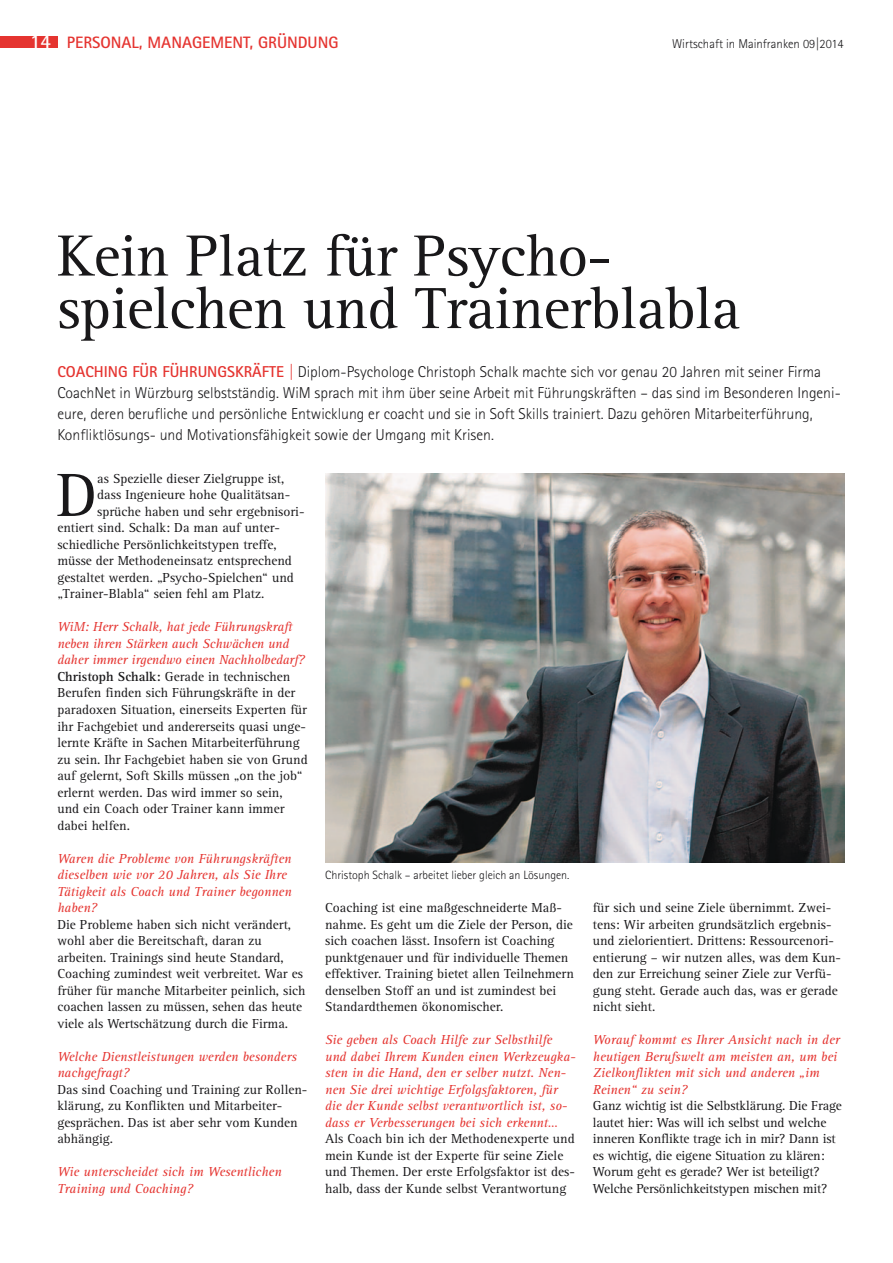
<style>
.page{position:relative;width:893px;height:1263px;background:#fff}
.page>*{position:absolute;margin:0;border:0;box-sizing:border-box;transform-origin:0 0}
._4_Grundtext_Initial{font:63px "Rotis Serif Pro";color:#19181a}
._02_Head_40_Rotis_Pr{font:60px/52.5px "Rotis Serif Pro";letter-spacing:-.01em;color:#19181a}
.t1{font:700 16.5px "Rotis Sans Serif Pro";color:#e53430}
._3_Vorspann_Pro{font:300 15.75px/21px "Rotis Sans Serif Pro";color:#19181a}
._4_Grundtext_Pro{font:13.5px/16.5px "Rotis Serif Pro";color:#19181a}
._7_Interview_Frage{font:italic 13.5px/16.5px "Rotis Serif Pro";color:#e53430}
._4_Grundtext_Initial-2{font:13.5px "Rotis Serif Pro";color:#19181a}
.t2{font:300 12.75px "Rotis Sans Serif Pro";color:#19181a}
._4_Grundtext_Pro-2{font:300 12px "Rotis Sans Serif Pro";color:#19181a}
.s1{font-size:19.5px;color:#fff}
.s2{font-weight:700;color:#e53430}
.s3{font-weight:700}
</style>
<div class="page">
<div style="left:0;top:36px;width:57px;height:12px;background:#e53430"></div>
<img style="left:325px;top:474px;width:519px;height:389px">
<p class="t1" style="left:30px;top:32px;width:310px"><span class="s1">14</span> PERSONAL, MANAGEMENT, GRÜNDUNG</p>
<p class="t2" style="left:672px;top:36px;width:173px">Wirtschaft in Mainfranken 09|2014</p>
<p class="_02_Head_40_Rotis_Pr" style="left:57px;top:230px;width:684px">Kein Platz für Psycho&shy;spielchen und Trainerblabla</p>
<p class="_3_Vorspann_Pro" style="left:57px;top:362px;width:785px"><span class="s2">COACHING FÜR FÜHRUNGSKRÄFTE |</span> Diplom-Psychologe Christoph Schalk machte sich vor genau 20 Jahren mit seiner Firma CoachNet in Würzburg selbstständig. WiM sprach mit ihm über seine Arbeit mit Führungskräften – das sind im Besonderen Ingeni&shy;eure, deren berufliche und persönliche Entwicklung er coacht und sie in Soft Skills trainiert. Dazu gehören Mitarbeiterführung, Konfliktlösungs- und Motivationsfähigkeit sowie der Umgang mit Krisen.</p>
<p class="_4_Grundtext_Initial" style="left:56px;top:457px;width:42px">D</p>
<p class="_4_Grundtext_Initial-2" style="left:97px;top:470px;width:188px">as Spezielle dieser Zielgruppe ist,</p>
<p class="_4_Grundtext_Initial-2" style="left:97px;top:487px;width:194px">dass Ingenieure hohe Qualitätsan-</p>
<p class="_4_Grundtext_Initial-2" style="left:97px;top:503px;width:209px">sprüche haben und sehr ergebnisori-</p>
<p class="_4_Grundtext_Initial-2" style="left:57px;top:520px;width:224px">entiert sind. Schalk: Da man auf unter-</p>
<p class="_4_Grundtext_Initial-2" style="left:57px;top:536px;width:221px">schiedliche Persönlichkeitstypen treffe,</p>
<p class="_4_Grundtext_Initial-2" style="left:57px;top:553px;width:236px">müsse der Methodeneinsatz entsprechend</p>
<p class="_4_Grundtext_Initial-2" style="left:57px;top:569px;width:238px">gestaltet werden. „Psycho-Spielchen“ und</p>
<p class="_4_Grundtext_Initial-2" style="left:57px;top:586px;width:208px">„Trainer-Blabla“ seien fehl am Platz.</p>
<p class="_7_Interview_Frage" style="left:57px;top:619px;width:249px">WiM: Herr Schalk, hat jede Führungskraft neben ihren Stärken auch Schwächen und daher immer irgendwo einen Nachholbedarf?</p>
<p class="_4_Grundtext_Pro" style="left:57px;top:668px;width:252px"><span class="s3">Christoph Schalk:</span> Gerade in technischen Berufen finden sich Führungskräfte in der paradoxen Situation, einerseits Experten für ihr Fachgebiet und andererseits quasi unge&shy;lernte Kräfte in Sachen Mitarbeiterführung zu sein. Ihr Fachgebiet haben sie von Grund auf gelernt, Soft Skills müssen „on the job“ erlernt werden. Das wird immer so sein, und ein Coach oder Trainer kann immer dabei helfen.</p>
<p class="_7_Interview_Frage" style="left:57px;top:850px;width:236px">Waren die Probleme von Führungskräften dieselben wie vor 20 Jahren, als Sie Ihre<br>Tätigkeit als Coach und Trainer begonnen haben?</p>
<p class="_4_Grundtext_Pro" style="left:57px;top:916px;width:250px">Die Probleme haben sich nicht verändert, wohl aber die Bereitschaft, daran zu arbeiten. Trainings sind heute Standard, Coaching zumindest weit verbreitet. War es früher für manche Mitarbeiter peinlich, sich coachen lassen zu müssen, sehen das heute viele als Wertschätzung durch die Firma.</p>
<p class="_7_Interview_Frage" style="left:57px;top:1048px;width:241px">Welche Dienstleistungen werden besonders nachgefragt?</p>
<p class="_4_Grundtext_Pro" style="left:57px;top:1081px;width:252px">Das sind Coaching und Training zur Rollen&shy;klärung, zu Konflikten und Mitarbeiter&shy;gesprächen. Das ist aber sehr vom Kunden abhängig.</p>
<p class="_7_Interview_Frage" style="left:57px;top:1163px;width:226px">Wie unterscheidet sich im Wesentlichen<br>Training und Coaching?</p>
<p class="_4_Grundtext_Pro-2" style="left:325px;top:868px;width:246px">Christoph Schalk – arbeitet lieber gleich an Lösungen.</p>
<p class="_4_Grundtext_Pro" style="left:325px;top:899px;width:250px">Coaching ist eine maßgeschneiderte Maß&shy;nahme. Es geht um die Ziele der Person, die sich coachen lässt. Insofern ist Coaching punktgenauer und für individuelle Themen effektiver. Training bietet allen Teilnehmern denselben Stoff an und ist zumindest bei Standardthemen ökonomischer.</p>
<p class="_7_Interview_Frage" style="left:325px;top:1031px;width:252px">Sie geben als Coach Hilfe zur Selbsthilfe und dabei Ihrem Kunden einen Werkzeugka&shy;sten in die Hand, den er selber nutzt. Nen&shy;nen Sie drei wichtige Erfolgsfaktoren, für die der Kunde selbst verantwortlich ist, so&shy;dass er Verbesserungen bei sich erkennt…</p>
<p class="_4_Grundtext_Pro" style="left:325px;top:1130px;width:251px">Als Coach bin ich der Methodenexperte und mein Kunde ist der Experte für seine Ziele und Themen. Der erste Erfolgsfaktor ist des&shy;halb, dass der Kunde selbst Verantwortung</p>
<p class="_4_Grundtext_Pro" style="left:593px;top:899px;width:250px">für sich und seine Ziele übernimmt. Zwei&shy;tens: Wir arbeiten grundsätzlich ergebnis&shy;und zielorientiert. Drittens: Ressourcenori&shy;entierung – wir nutzen alles, was dem Kun&shy;den zur Erreichung seiner Ziele zur Verfü&shy;gung steht. Gerade auch das, was er gerade nicht sieht.</p>
<p class="_7_Interview_Frage" style="left:593px;top:1031px;width:248px">Worauf kommt es Ihrer Ansicht nach in der heutigen Berufswelt am meisten an, um bei Zielkonflikten mit sich und anderen „im Reinen“ zu sein?</p>
<p class="_4_Grundtext_Pro" style="left:593px;top:1097px;width:251px">Ganz wichtig ist die Selbstklärung. Die Frage lautet hier: Was will ich selbst und welche inneren Konflikte trage ich in mir? Dann ist es wichtig, die eigene Situation zu klären:<br>Worum geht es gerade? Wer ist beteiligt?<br>Welche Persönlichkeitstypen mischen mit?</p>
</div>
